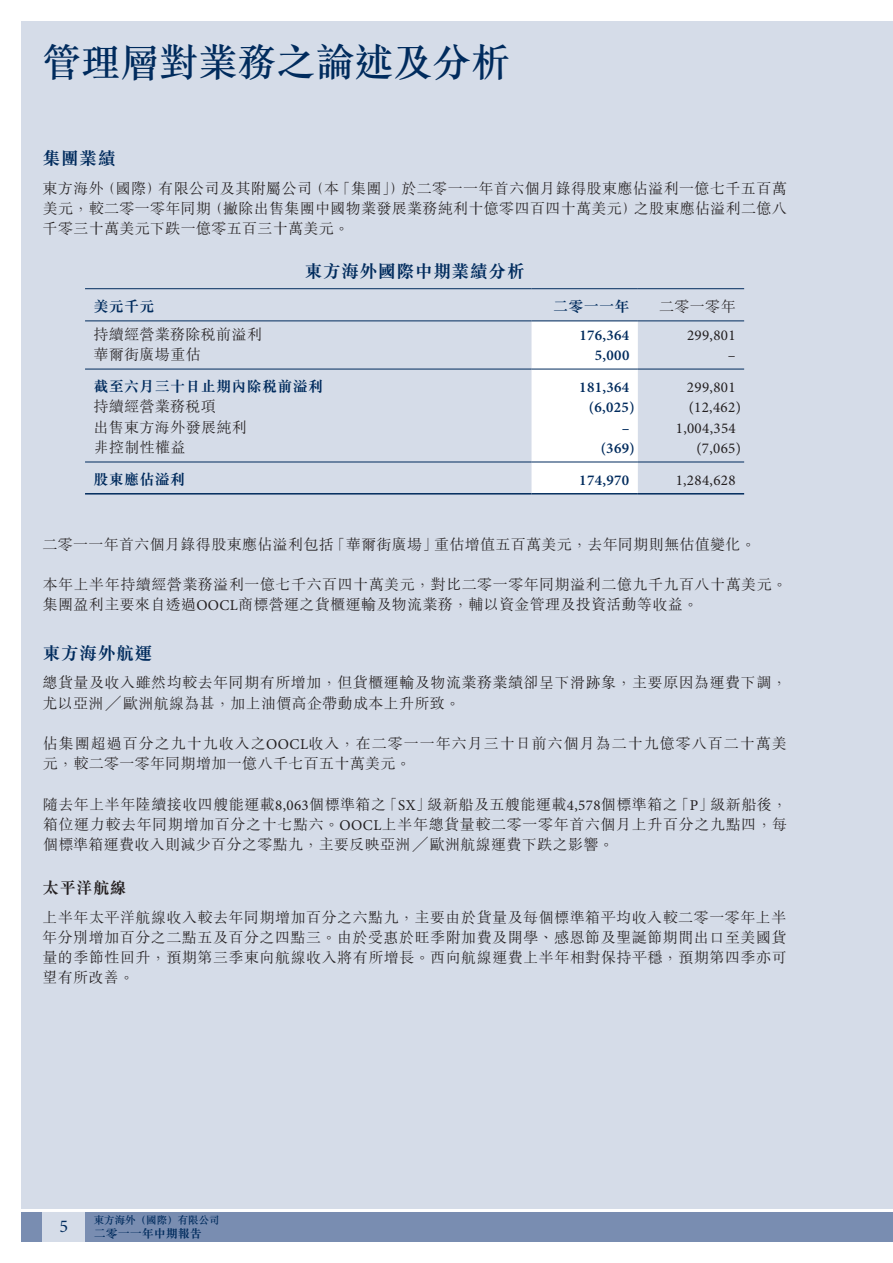
<style>
.page{position:relative;width:893px;height:1263px;background:#fff}
.page>*{position:absolute;margin:0;border:0;box-sizing:border-box;transform-origin:0 0}
.t1{font:500 39px "M Sung HK";color:#002b5d}
.t2{font:700 18px "M Sung HK";letter-spacing:.02em;color:#002b5d}
.t3{font:18px "Minion Pro";color:#002b5d}
.t4{font:700 16.5px "M Sung HK";letter-spacing:.02em;color:#231f20}
.t5{font:300 15px/20.2px "M Sung HK";letter-spacing:.025em;color:#231f20;text-align:justify}
.t6{font:300 15px/20.2px "M Sung HK";letter-spacing:.065em;color:#231f20}
.t7{font:15px "Minion Pro";letter-spacing:.025em;color:#231f20}
.t8{font:600 15px "Minion Pro";letter-spacing:.02em;color:#002b5d}
.t9{font:700 15px "M Sung HK";letter-spacing:.02em;color:#002b5d}
.t10{font:700 12px "M Sung HK";color:#002b5d}
.t11{font:500 10.5px "M Sung HK";color:#002b5d}
.s1{font-family:"Minion Pro";font-weight:400}
</style>
<div class="page">
<div style="left:21px;top:21px;width:872px;height:1221px;background:#d5dce8"></div>
<div style="left:21px;top:1212px;width:872px;height:30px;background:#798db1"></div>
<div style="left:43px;top:1196px;width:42px;height:46px;background:#d5dce8"></div>
<hr style="left:0;top:1209px;width:893px;height:3px;background:#fff">
<svg style="left:85px;top:289px;width:659px;height:204px"></svg>
<hr style="left:85px;top:288px;width:446px;height:1px;background:#002b5d">
<hr style="left:531px;top:288px;width:107px;height:1px;background:#002b5d">
<hr style="left:638px;top:288px;width:106px;height:1px;background:#002b5d">
<hr style="left:85px;top:320px;width:446px;height:1px;background:#002b5d">
<hr style="left:531px;top:320px;width:107px;height:1px;background:#002b5d">
<hr style="left:638px;top:320px;width:106px;height:1px;background:#002b5d">
<hr style="left:85px;top:369px;width:446px;height:1px;background:#002b5d">
<hr style="left:531px;top:369px;width:107px;height:1px;background:#002b5d">
<hr style="left:638px;top:369px;width:106px;height:1px;background:#002b5d">
<hr style="left:85px;top:462px;width:446px;height:1px;background:#002b5d">
<hr style="left:531px;top:462px;width:107px;height:1px;background:#002b5d">
<hr style="left:638px;top:462px;width:106px;height:1px;background:#002b5d">
<hr style="left:85px;top:493px;width:446px;height:1px;background:#002b5d">
<hr style="left:531px;top:493px;width:107px;height:1px;background:#002b5d">
<hr style="left:638px;top:493px;width:106px;height:1px;background:#002b5d">
<h1 class="t1" style="left:43px;top:36px;width:470px">管理層對業務之論述及分析</h1>
<p class="t2" style="left:43px;top:146px;width:75px">集團業績</p>
<p class="t5" style="left:43px;top:177px;width:746px">東方海外（國際）有限公司及其附屬公司（本「集團」）於二零一一年首六個月錄得股東應佔溢利一億七千五百萬美元，較二零一零年同期（撇除出售集團中國物業發展業務純利十億零四百四十萬美元）之股東應佔溢利二億八千零三十萬美元下跌一億零五百三十萬美元。</p>
<p class="t2" style="left:304px;top:259px;width:222px">東方海外國際中期業績分析</p>
<p class="t9" style="left:94px;top:296px;width:62px">美元千元</p>
<p class="t9" style="left:553px;top:296px;width:78px">二零一一年</p>
<p class="t5" style="left:659px;top:295px;width:78px">二零一零年</p>
<p class="t5" style="left:94px;top:323px;width:170px">持續經營業務除稅前溢利</p>
<p class="t8" style="left:579px;top:326px;width:52px">176,364</p>
<p class="t7" style="left:687px;top:326px;width:50px">299,801</p>
<p class="t5" style="left:94px;top:344px;width:109px">華爾街廣場重估</p>
<p class="t8" style="left:595px;top:346px;width:36px">5,000</p>
<p class="t7" style="left:728px;top:346px;width:9px">–</p>
<p class="t9" style="left:94px;top:376px;width:231px">截至六月三十日止期內除稅前溢利</p>
<p class="t8" style="left:579px;top:378px;width:52px">181,364</p>
<p class="t7" style="left:687px;top:378px;width:50px">299,801</p>
<p class="t5" style="left:94px;top:396px;width:124px">持續經營業務稅項</p>
<p class="t8" style="left:589px;top:398px;width:47px">(6,025)</p>
<p class="t7" style="left:689px;top:398px;width:54px">(12,462)</p>
<p class="t5" style="left:94px;top:416px;width:155px">出售東方海外發展純利</p>
<p class="t8" style="left:622px;top:419px;width:9px">–</p>
<p class="t7" style="left:676px;top:419px;width:61px">1,004,354</p>
<p class="t5" style="left:94px;top:436px;width:93px">非控制性權益</p>
<p class="t8" style="left:601px;top:439px;width:35px">(369)</p>
<p class="t7" style="left:696px;top:439px;width:46px">(7,065)</p>
<p class="t9" style="left:94px;top:469px;width:93px">股東應佔溢利</p>
<p class="t8" style="left:579px;top:471px;width:52px">174,970</p>
<p class="t7" style="left:676px;top:471px;width:61px">1,284,628</p>
<p class="t5" style="left:43px;top:533px;width:715px">二零一一年首六個月錄得股東應佔溢利包括「華爾街廣場」重估增值五百萬美元，去年同期則無估值變化。</p>
<p class="t5" style="left:43px;top:574px;width:746px">本年上半年持續經營業務溢利一億七千六百四十萬美元，對比二零一零年同期溢利二億九千九百八十萬美元。集團盈利主要來自透過<span class="s1">OOCL</span>商標營運之貨櫃運輸及物流業務，輔以資金管理及投資活動等收益。</p>
<p class="t2" style="left:43px;top:640px;width:111px">東方海外航運</p>
<p class="t5" style="left:43px;top:672px;width:746px">總貨量及收入雖然均較去年同期有所增加，但貨櫃運輸及物流業務業績卻呈下滑跡象，主要原因為運費下調，尤以亞洲╱歐洲航線為甚，加上油價高企帶動成本上升所致。</p>
<p class="t6" style="left:43px;top:733px;width:746px">佔集團超過百分之九十九收入之<span class="s1">OOCL</span>收入，在二零一一年六月三十日前六個月為二十九億零八百二十萬美元，較二零一零年同期增加一億八千七百五十萬美元。</p>
<p class="t5" style="left:43px;top:794px;width:746px">隨去年上半年陸續接收四艘能運載<span class="s1">8,063</span>個標準箱之「<span class="s1">SX</span>」級新船及五艘能運載<span class="s1">4,578</span>個標準箱之「<span class="s1">P</span>」級新船後，箱位運力較去年同期增加百分之十七點六。<span class="s1">OOCL</span>上半年總貨量較二零一零年首六個月上升百分之九點四，每個標準箱運費收入則減少百分之零點九，主要反映亞洲╱歐洲航線運費下跌之影響。</p>
<p class="t4" style="left:43px;top:876px;width:85px">太平洋航線</p>
<p class="t5" style="left:42px;top:906px;width:746px">上半年太平洋航線收入較去年同期增加百分之六點九，主要由於貨量及每個標準箱平均收入較二零一零年上半年分別增加百分之二點五及百分之四點三。由於受惠於旺季附加費及開學、感恩節及聖誕節期間出口至美國貨量的季節性回升，預期第三季東向航線收入將有所增長。西向航線運費上半年相對保持平穩，預期第四季亦可望有所改善。</p>
<p class="t3" style="left:59px;top:1215px;width:10px">5</p>
<p class="t11" style="left:94px;top:1213px;width:128px">東方海外（國際）有限公司</p>
<p class="t10" style="left:94px;top:1225px;width:109px">二零一一年中期報告</p>
</div>
